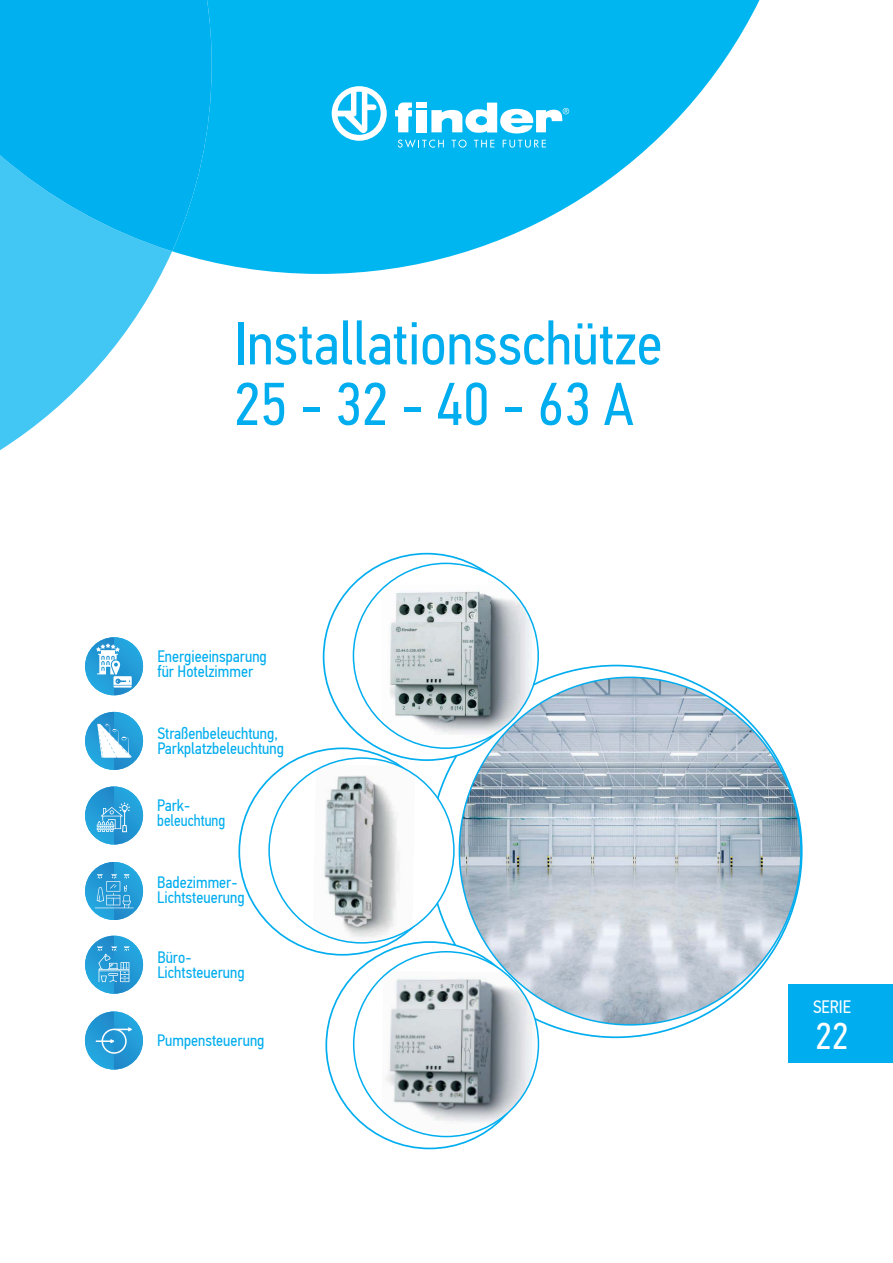
<style>
.page{position:relative;width:893px;height:1263px;background:#fff}
.page>*{position:absolute;margin:0;border:0;box-sizing:border-box;transform-origin:0 0}
.t1{font:60.6px/60.6px "PF Din Text Cond Pro";color:#00adef}
.t2{font:37.5px "PF Din Text Cond Pro";color:#fff}
.t3{font:18px "PF Din Text Cond Pro";color:#fff}
.t4{font:16.5px/15px "PF Din Text Cond Pro";color:#00adef}
</style>
<div class="page">
<div style="left:788px;top:984px;width:105px;height:79px;background:#00adef"></div>
<img style="left:85px;top:637px;width:58px;height:58px">
<svg style="left:96px;top:643px;width:36px;height:44px"></svg>
<img style="left:85px;top:786px;width:58px;height:58px">
<svg style="left:97px;top:802px;width:33px;height:30px"></svg>
<img style="left:85px;top:862px;width:58px;height:58px">
<svg style="left:95px;top:874px;width:39px;height:34px"></svg>
<img style="left:85px;top:936px;width:58px;height:58px">
<svg style="left:97px;top:946px;width:33px;height:36px"></svg>
<img style="left:85px;top:1011px;width:58px;height:58px">
<svg style="left:96px;top:1027px;width:36px;height:27px"></svg>
<img style="left:85px;top:712px;width:58px;height:58px">
<svg style="left:97px;top:724px;width:34px;height:34px"></svg>
<svg style="left:172px;top:0;width:587px;height:274px;fill:#00b6f0"></svg>
<svg style="left:0;top:251px;width:172px;height:199px;fill:#42c7f4"></svg>
<svg style="left:0;top:0;width:212px;height:251px;background:#08b3ef"></svg>
<svg style="left:332px;top:86px;width:55px;height:55px"></svg>
<svg style="left:431px;top:103px;width:138px;height:30px"></svg>
<svg style="left:395px;top:102px;width:17px;height:30px"></svg>
<div style="left:416px;top:110px;width:10px;height:22px;background:#fff"></div>
<div style="left:416px;top:102px;width:10px;height:6px;background:#fff"></div>
<svg style="left:398px;top:140px;width:46px;height:8px"></svg>
<svg style="left:452px;top:140px;width:15px;height:8px"></svg>
<svg style="left:474px;top:140px;width:20px;height:7px"></svg>
<svg style="left:503px;top:140px;width:43px;height:8px"></svg>
<svg style="left:547px;top:665px;width:256px;height:373px"></svg>
<svg style="left:238px;top:553px;width:301px;height:596px"></svg>
<svg style="left:459px;top:676px;width:343px;height:349px"></svg>
<h1 class="t1" style="left:234px;top:313px;width:430px">Installationsschütze<br>25 - 32 - 40 - 63 A</h1>
<p class="t4" style="left:157px;top:649px;width:111px">Energieeinsparung für Hotelzimmer</p>
<p class="t4" style="left:157px;top:726px;width:128px">Straßenbeleuchtung,<br>Parkplatzbeleuchtung</p>
<p class="t4" style="left:157px;top:798px;width:70px">Park&shy;beleuchtung</p>
<p class="t4" style="left:157px;top:875px;width:89px;line-height:14.4px">Badezimmer-<br>Lichtsteuerung</p>
<p class="t4" style="left:157px;top:950px;width:89px">Büro-<br>Lichtsteuerung</p>
<p class="t4" style="left:157px;top:1033px;width:109px">Pumpensteuerung</p>
<p class="t3" style="left:813px;top:996px;width:39px">SЕRIE</p>
<h2 class="t2" style="left:815px;top:1014px;width:34px">22</h2>
</div>
